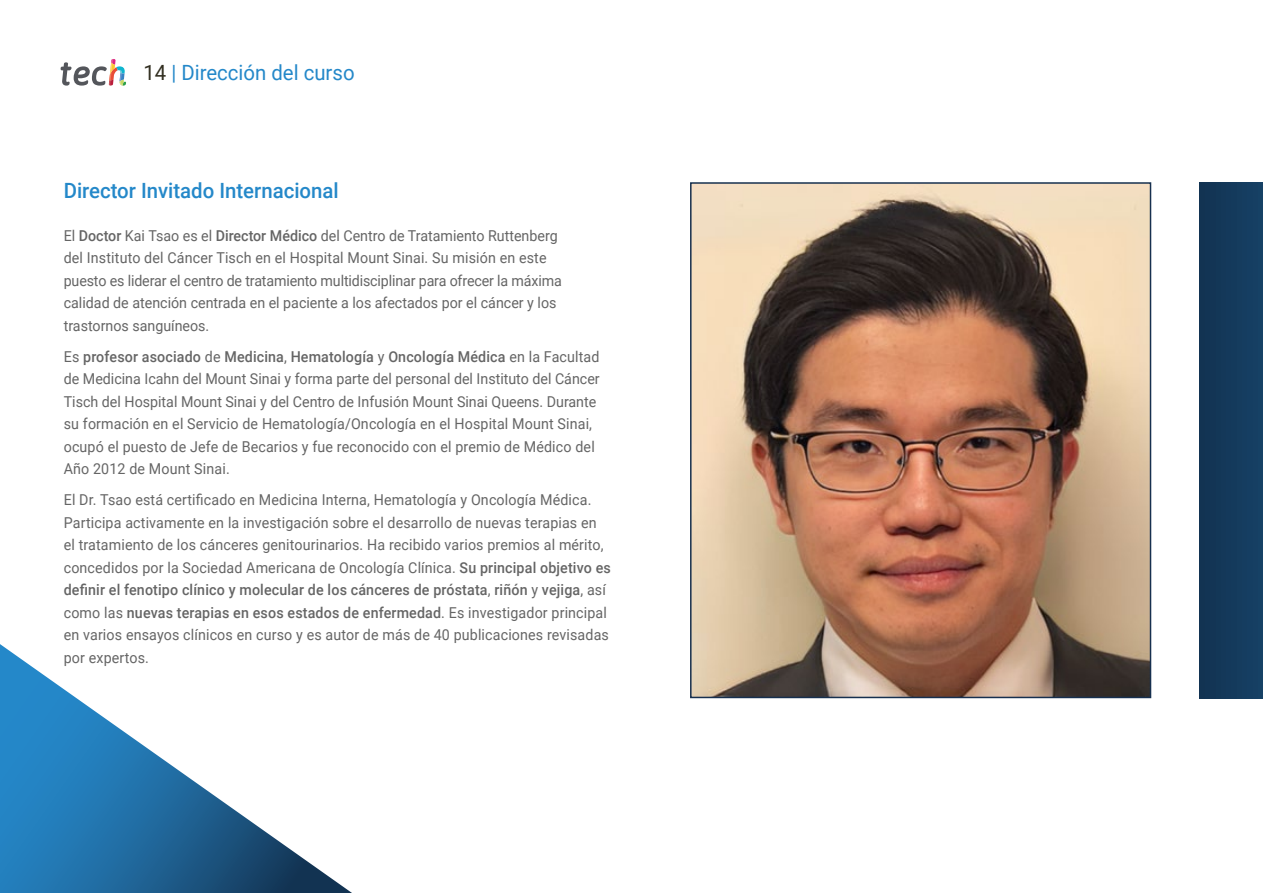
<style>
.page{position:relative;width:1263px;height:893px;background:#fff}
.page>*{position:absolute;margin:0;border:0;box-sizing:border-box;transform-origin:0 0}
.t1{font:500 21px "Roboto";color:#2488c9}
.t2{font:21px "Roboto";color:#2488c9}
.t3{font:15px/22.5px "Roboto";letter-spacing:.01em;color:#656565;scale:.95 1}
.s1{color:#312e20}
.s2{font-weight:500}
</style>
<div class="page">
<svg style="left:61px;top:59px;width:65px;height:27px"></svg>
<img style="left:693px;top:185px;width:455px;height:510px">
<div style="left:690px;top:182px;width:461px;height:516px;border:2px solid #17304f"></div>
<svg style="left:0;top:644px;width:352px;height:249px"></svg>
<div style="left:1199px;top:182px;width:64px;height:516px;background:#14395b"></div>
<h1 class="t2" style="left:144px;top:57px;width:213px"><span class="s1">14</span> | Dirección del curso</h1>
<h1 class="t1" style="left:64px;top:176px;width:276px">Director Invitado Internacional</h1>
<p class="t3" style="left:64px;top:224px;width:526px">El <span class="s2">Doctor</span> Kai Tsao es el <span class="s2">Director Médico</span> del Centro de Tratamiento Ruttenberg del Instituto del Cáncer Tisch en el Hospital Mount Sinai. Su misión en este puesto es liderar el centro de tratamiento multidisciplinar para ofrecer la máxima calidad de atención centrada en el paciente a los afectados por el cáncer y los trastornos sanguíneos.</p>
<p class="t3" style="left:64px;top:345px;width:566px">Es <span class="s2">profesor asociado</span> de <span class="s2">Medicina</span>, <span class="s2">Hematología</span> y <span class="s2">Oncología Médica</span> en la Facultad de Medicina Icahn del Mount Sinai y forma parte del personal del Instituto del Cáncer Tisch del Hospital Mount Sinai y del Centro de Infusión Mount Sinai Queens. Durante su formación en el Servicio de Hematología/Oncología en el Hospital Mount Sinai, ocupó el puesto de Jefe de Becarios y fue reconocido con el premio de Médico del Año 2012 de Mount Sinai.</p>
<p class="t3" style="left:64px;top:488px;width:577px">El Dr. Tsao está certificado en Medicina Interna, Hematología y Oncología Médica.<br>Participa activamente en la investigación sobre el desarrollo de nuevas terapias en el tratamiento de los cánceres genitourinarios. Ha recibido varios premios al mérito, concedidos por la Sociedad Americana de Oncología Clínica. <span class="s2">Su principal objetivo es definir el fenotipo clínico y molecular de los cánceres de próstata</span>, <span class="s2">riñón</span> y <span class="s2">vejiga</span>, así como las <span class="s2">nuevas terapias en esos estados de enfermedad</span>. Es investigador principal en varios ensayos clínicos en curso y es autor de más de 40 publicaciones revisadas por expertos.</p>
</div>
